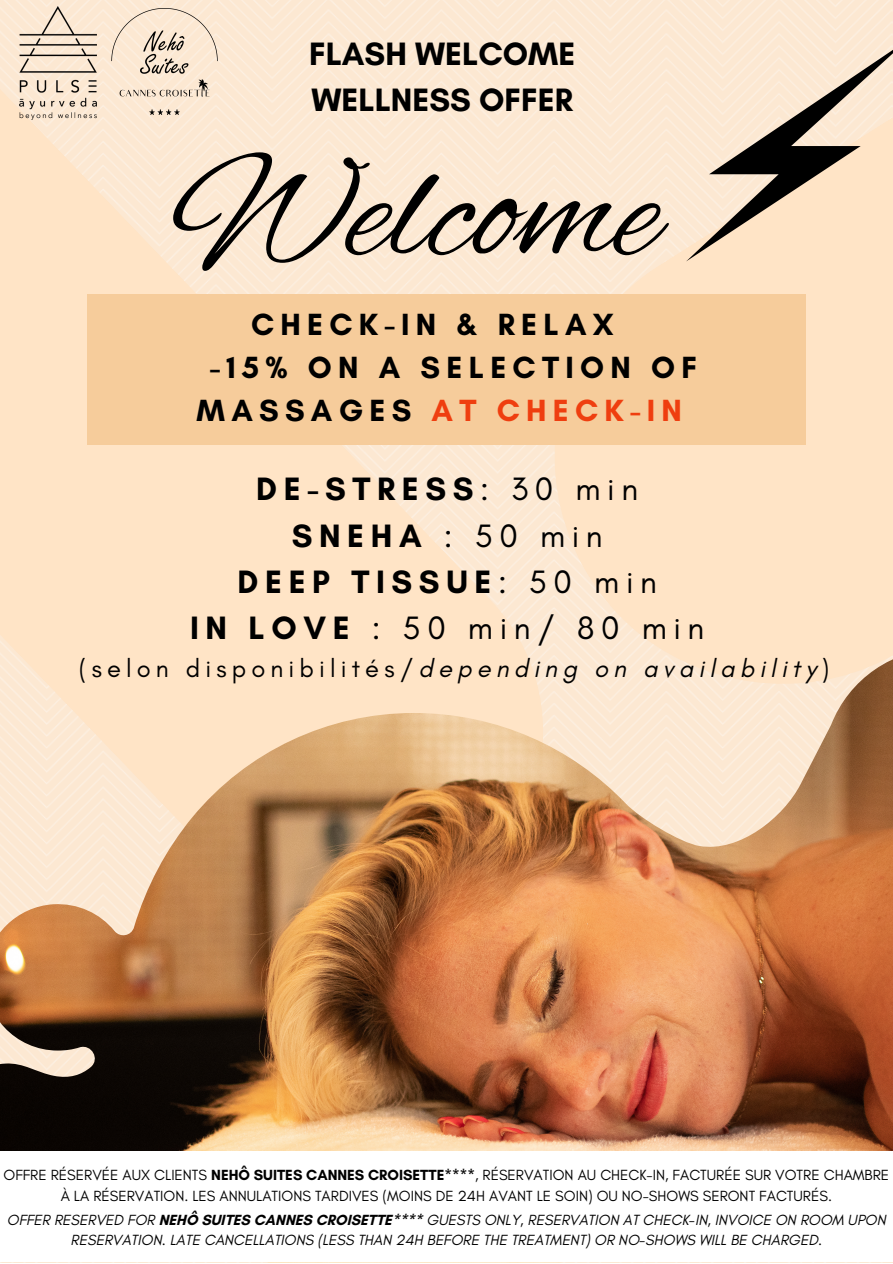
<style>
.page{position:relative;width:893px;height:1264px;background:#fff}
.page>*{position:absolute;margin:0;border:0;box-sizing:border-box;transform-origin:0 0}
.t1{font:158.1px "Alex Brush";color:#000}
.t2{font:700 33px "Glacial Indifference";letter-spacing:.2em;color:#000}
.t3{font:33px "Glacial Indifference";letter-spacing:.2em;color:#000}
.t4{font:700 33px "Glacial Indifference";color:#000}
.t5{font:700 31.2px/42.8px "Glacial Indifference";letter-spacing:.2em;color:#000;text-align:center}
.t6{font:italic 25.5px "Glacial Indifference";letter-spacing:.2em;color:#000}
.t7{font:15px/20.2px "Glacial Indifference";color:#000;text-align:center}
.t8{font:italic 15px/20.2px "Glacial Indifference";color:#000;text-align:center}
.s1{color:#ef3e0f}
.s2{font-weight:400}
.s3{font-weight:700}
.s4{font-style:normal}
.s5{font-weight:700;font-style:normal}
</style>
<div class="page">
<img style="left:0;top:0;width:892px;height:89px">
<svg style="left:557px;top:89px;width:335px;height:558px;background:#fee5c9"></svg>
<svg style="left:0;top:64px;width:557px;height:583px;background:#fde6cd"></svg>
<img style="left:0;top:647px;width:892px;height:504px">
<div style="left:87px;top:294px;width:718px;height:150px;background:#f6cc9b"></div>
<img style="left:20px;top:7px;width:76px;height:112px">
<img style="left:106px;top:8px;width:114px;height:113px">
<svg style="left:686px;top:40px;width:206px;height:221px;background:#d6c3af"></svg>
<p class="t4" style="left:309px;top:34px;width:268px">FLASH WELCOME</p>
<p class="t4" style="left:311px;top:80px;width:263px">WELLNESS OFFER</p>
<p class="t1" style="left:171px;top:123px;width:490px">Welcome</p>
<p class="t5" style="left:251px;top:303px;width:364px">CHECK-IN &amp; RELAX</p>
<p class="t5" style="left:197px;top:346px;width:502px">-15% ON A SELECTION OF<br>MASSAGES <span class="s1">AT CHECK-IN</span></p>
<p class="t2" style="left:256px;top:469px;width:383px">DE-STRESS<span class="s2">: 30 min</span></p>
<p class="t3" style="left:292px;top:515px;width:312px"><span class="s3">SNEHA</span> : 50 min</p>
<p class="t2" style="left:237px;top:561px;width:421px">DEEP TISSUE<span class="s2">: 50 min</span></p>
<p class="t3" style="left:190px;top:607px;width:515px"><span class="s3">IN LOVE</span> : 50 min/ 80 min</p>
<p class="t6" style="left:79px;top:652px;width:752px"><span class="s4">(selon disponibilités/</span>depending on availability<span class="s4">)</span></p>
<p class="t7" style="left:4px;top:1164px;width:887px">OFFRE RÉSERVÉE AUX CLIENTS <span class="s3">NEHÔ SUITES CANNES CROISETTE****</span>, RÉSERVATION AU CHECK-IN, FACTURÉE SUR VOTRE CHAMBRE<br>À LA RÉSERVATION. LES ANNULATIONS TARDIVES (MOINS DE 24H AVANT LE SOIN) OU NO-SHOWS SERONT FACTURÉS.</p>
<p class="t8" style="left:7px;top:1209px;width:880px">OFFER RESERVED FOR <span class="s5">NEHÔ SUITES CANNES CROISETTE****</span> GUESTS ONLY, RESERVATION AT CHECK-IN, INVOICE ON ROOM UPON<br>RESERVATION. LATE CANCELLATIONS (LESS THAN 24H BEFORE THE TREATMENT) OR NO-SHOWS WILL BE CHARGED.</p>
</div>
